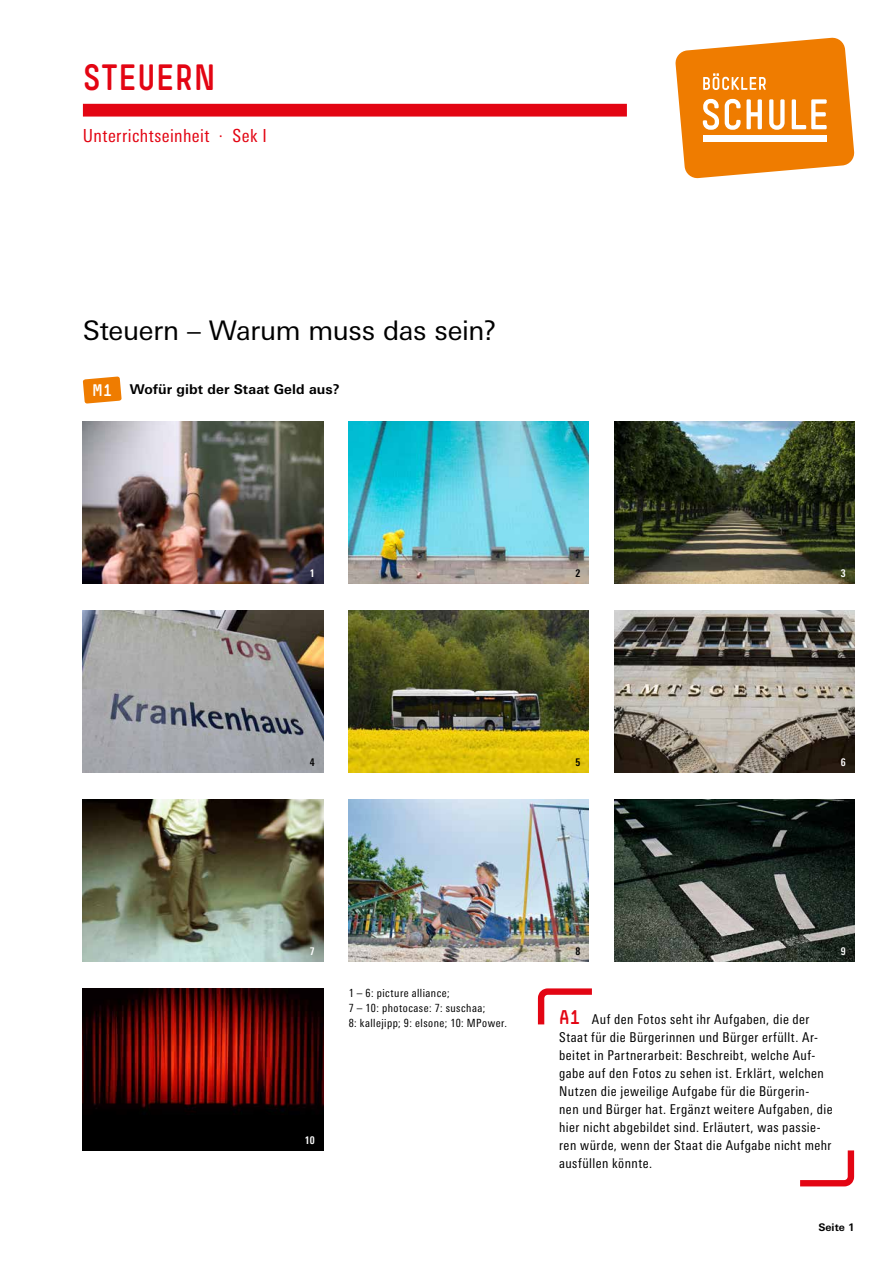
<style>
.page{position:relative;width:893px;height:1263px;background:#fff}
.page>*{position:absolute;margin:0;border:0;box-sizing:border-box;transform-origin:0 0}
.t1{font:36px "Simple HBS";color:#e30513}
.t2{font:27px "Univers Next Pro";letter-spacing:-.01em;color:#000}
.t3{font:condensed 18px "Univers Next Pro";letter-spacing:.025em;color:#e30513}
.t4{font:condensed 13.5px/18px "Univers Next Pro";letter-spacing:.035em;color:#000}
.t5{font:700 13.5px "Univers Next Pro";letter-spacing:.01em;color:#000}
.t6{font:condensed 11.25px/15px "Univers Next Pro";letter-spacing:.04em;color:#000}
.t7{font:700 condensed 10.5px "Univers Next Pro";color:#fff}
.t8{font:700 10.5px "Univers Next Pro";color:#000}
.t9{font:700 condensed 10.5px "Univers Next Pro";color:#000}
.s1{font-family:"Simple HBS";font-weight:400;font-size:16.5px;color:#fff}
.s2{font-family:"Simple HBS";font-stretch:normal;font-size:19.5px;color:#e30513}
</style>
<div class="page">
<div style="left:83px;top:104px;width:544px;height:13px;background:#e30513"></div>
<svg style="left:675px;top:37px;width:180px;height:142px"></svg>
<img style="left:83px;top:610px;width:240px;height:162px">
<img style="left:83px;top:421px;width:240px;height:162px">
<img style="left:349px;top:421px;width:240px;height:162px">
<img style="left:614px;top:421px;width:241px;height:162px">
<img style="left:83px;top:799px;width:240px;height:162px">
<img style="left:349px;top:799px;width:240px;height:162px">
<img style="left:614px;top:799px;width:241px;height:162px">
<img style="left:349px;top:610px;width:240px;height:162px">
<img style="left:614px;top:610px;width:241px;height:162px">
<img style="left:83px;top:988px;width:240px;height:162px">
<svg style="left:83px;top:376px;width:39px;height:28px"></svg>
<svg style="left:537px;top:988px;width:55px;height:37px"></svg>
<svg style="left:800px;top:1150px;width:55px;height:37px"></svg>
<h1 class="t1" style="left:83px;top:57px;width:134px">STEUERN</h1>
<h3 class="t3" style="left:83px;top:125px;width:185px">Unterrichtseinheit · Sek I</h3>
<h2 class="t2" style="left:83px;top:315px;width:416px">Steuern – Warum muss das sein?</h2>
<p class="t5" style="left:92px;top:381px;width:249px"><span class="s1">M1</span> Wofür gibt der Staat Geld aus?</p>
<p class="t7" style="left:310px;top:567px;width:6px">1</p>
<p class="t9" style="left:310px;top:756px;width:6px">4</p>
<p class="t9" style="left:575px;top:567px;width:6px">2</p>
<p class="t9" style="left:575px;top:756px;width:6px">5</p>
<p class="t7" style="left:841px;top:567px;width:6px">3</p>
<p class="t7" style="left:841px;top:756px;width:6px">6</p>
<p class="t7" style="left:310px;top:945px;width:6px">7</p>
<p class="t6" style="left:349px;top:985px;width:160px">1 – 6: picture alliance;<br>7 – 10: photocase: 7: suschaa;<br>8: kallejipp; 9: elsone; 10: MPower.</p>
<p class="t7" style="left:305px;top:1134px;width:11px">10</p>
<p class="t9" style="left:575px;top:945px;width:6px">8</p>
<p class="t7" style="left:841px;top:945px;width:6px">9</p>
<p class="t4" style="left:559px;top:1010px;width:275px"><span class="s2">A1</span> Auf den Fotos seht ihr Aufgaben, die der Staat für die Bürgerinnen und Bürger erfüllt. Ar&shy;beitet in Partnerarbeit: Beschreibt, welche Auf&shy;gabe auf den Fotos zu sehen ist. Erklärt, welchen Nutzen die jeweilige Aufgabe für die Bürgerin-<br>nen und Bürger hat. Ergänzt weitere Aufgaben, die hier nicht abgebildet sind. Erläutert, was passie&shy;ren würde, wenn der Staat die Aufgabe nicht mehr ausfüllen könnte.</p>
<p class="t8" style="left:818px;top:1221px;width:38px">Seite 1</p>
</div>
